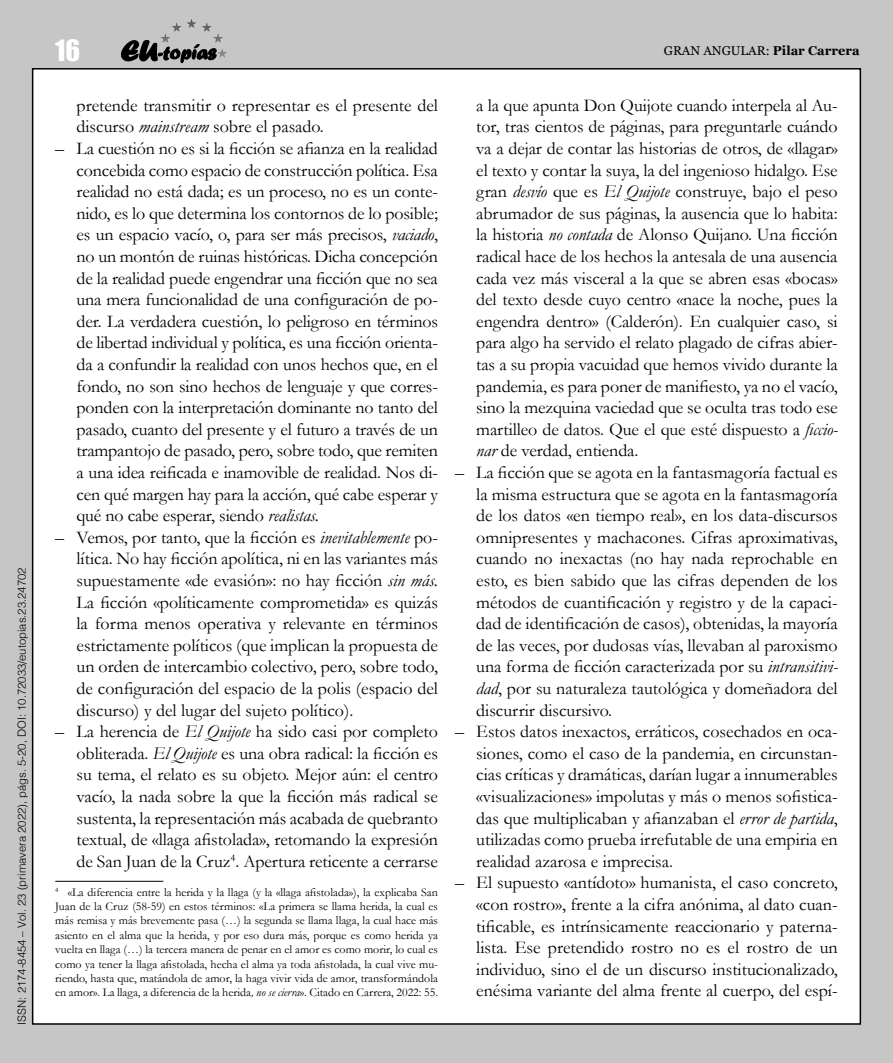
<style>
.page{position:relative;width:893px;height:1063px;background:#c6c6c6}
.page>*{position:absolute;margin:0;border:0;box-sizing:border-box;transform-origin:0 0}
.t1{font:27px "Impact";color:#fff}
.t2{font:18px/21.6px "Garamond";color:#000;text-align:justify}
.t3{font:12.75px "Georgia";color:#000}
.Articulo_notas{font:12px/14.4px "Garamond";color:#000;text-align:justify}
.t4{font:300 11.25px "Helvetica";color:#000}
.s1{font-weight:700}
.s2{font-style:italic}
</style>
<div class="page">
<div style="left:33px;top:69px;width:827px;height:955px;background:#fff"></div>
<svg style="left:121px;top:40px;width:95px;height:23px"></svg>
<hr style="left:161px;top:19px;width:66px;height:1px;background:#585857">
<hr style="left:161px;top:20px;width:66px;height:1px;background:#595958">
<hr style="left:161px;top:21px;width:66px;height:1px;background:#5a5a59">
<hr style="left:161px;top:22px;width:66px;height:1px;background:#5c5c5b">
<hr style="left:161px;top:23px;width:66px;height:1px;background:#5d5d5c">
<hr style="left:161px;top:24px;width:66px;height:1px;background:#5f5f5e">
<hr style="left:161px;top:25px;width:66px;height:1px;background:#60605f">
<hr style="left:161px;top:26px;width:66px;height:1px;background:#626261">
<hr style="left:161px;top:27px;width:66px;height:1px;background:#636362">
<hr style="left:161px;top:28px;width:66px;height:1px;background:#656464">
<hr style="left:161px;top:29px;width:66px;height:1px;background:#666565">
<hr style="left:161px;top:30px;width:66px;height:1px;background:#676766">
<hr style="left:161px;top:31px;width:66px;height:1px;background:#696868">
<hr style="left:161px;top:32px;width:66px;height:1px;background:#6a6969">
<hr style="left:161px;top:33px;width:66px;height:1px;background:#6c6b6b">
<hr style="left:161px;top:34px;width:66px;height:1px;background:#6c6c6c">
<hr style="left:161px;top:35px;width:66px;height:1px;background:#6e6e6d">
<hr style="left:161px;top:36px;width:66px;height:1px;background:#6f6f6e">
<hr style="left:161px;top:37px;width:66px;height:1px;background:#717170">
<hr style="left:161px;top:38px;width:66px;height:1px;background:#727271">
<hr style="left:161px;top:39px;width:66px;height:1px;background:#747473">
<hr style="left:161px;top:40px;width:66px;height:1px;background:#757574">
<hr style="left:161px;top:41px;width:66px;height:1px;background:#767675">
<hr style="left:161px;top:42px;width:66px;height:1px;background:#787877">
<hr style="left:161px;top:43px;width:66px;height:1px;background:#797978">
<hr style="left:161px;top:44px;width:66px;height:1px;background:#7b7b7a">
<hr style="left:161px;top:45px;width:66px;height:1px;background:#7c7c7b">
<hr style="left:161px;top:46px;width:66px;height:1px;background:#7e7d7d">
<hr style="left:161px;top:47px;width:66px;height:1px;background:#7f7e7e">
<hr style="left:161px;top:48px;width:66px;height:1px;background:#818080">
<hr style="left:161px;top:49px;width:66px;height:1px;background:#828181">
<hr style="left:161px;top:50px;width:66px;height:1px;background:#828282">
<hr style="left:161px;top:51px;width:66px;height:1px;background:#848483">
<hr style="left:161px;top:52px;width:66px;height:1px;background:#858584">
<hr style="left:161px;top:53px;width:66px;height:1px;background:#878786">
<hr style="left:161px;top:54px;width:66px;height:1px;background:#888887">
<hr style="left:161px;top:55px;width:66px;height:1px;background:#898989">
<hr style="left:161px;top:56px;width:66px;height:1px;background:#8a8a8a">
<hr style="left:161px;top:57px;width:66px;height:1px;background:#8c8c8b">
<hr style="left:55px;top:881px;width:108px;height:1px;background:#000">
<p class="t4" style="left:12px;top:1025px;width:459px;rotate:-90deg">ISSN: 2174-8454 – Vol. 23 (primavera 2022), págs. 5-20, DOI: 10.72033/eutopias.23.24702</p>
<h1 class="t1" style="left:55px;top:29px;width:26px">16</h1>
<p class="t3" style="left:664px;top:41px;width:197px">GRAN ANGULAR: <span class="s1">Pilar Carrera</span></p>
<p class="t2" style="left:77px;top:94px;width:363px">pretende transmitir o representar es el presente del discurso <span class="s2">mainstream</span> sobre el pasado.</p>
<p class="t2" style="left:77px;top:137px;width:363px;text-indent:-21px">– La cuestión no es si la ficción se afianza en la realidad concebida como espacio de construcción política. Esa realidad no está dada; es un proceso, no es un conte&shy;nido, es lo que determina los contornos de lo posible; es un espacio vacío, o, para ser más precisos, <span class="s2">vaciado</span>, no un montón de ruinas históricas. Dicha concepción de la realidad puede engendrar una ficción que no sea una mera funcionalidad de una configuración de po&shy;der. La verdadera cuestión, lo peligroso en términos de libertad individual y política, es una ficción orienta&shy;da a confundir la realidad con unos hechos que, en el fondo, no son sino hechos de lenguaje y que corres&shy;ponden con la interpretación dominante no tanto del pasado, cuanto del presente y el futuro a través de un trampantojo de pasado, pero, sobre todo, que remiten a una idea reificada e inamovible de realidad. Nos di&shy;cen qué margen hay para la acción, qué cabe esperar y qué no cabe esperar, siendo <span class="s2">realistas.</span></p>
<p class="t2" style="left:77px;top:526px;width:363px;text-indent:-21px">– Vemos, por tanto, que la ficción es <span class="s2">inevitablemente</span> po&shy;lítica. No hay ficción apolítica, ni en las variantes más supuestamente «de evasión»: no hay ficción <span class="s2">sin más.<br></span>La ficción «políticamente comprometida» es quizás la forma menos operativa y relevante en términos estrictamente políticos (que implican la propuesta de un orden de intercambio colectivo, pero, sobre todo, de configuración del espacio de la polis (espacio del discurso) y del lugar del sujeto político).</p>
<p class="t2" style="left:77px;top:720px;width:363px;text-indent:-21px">– La herencia de <span class="s2">El Quijote</span> ha sido casi por completo obliterada. <span class="s2">El Quijote</span> es una obra radical: la ficción es su tema, el relato es su objeto. Mejor aún: el centro vacío, la nada sobre la que la ficción más radical se sustenta, la representación más acabada de quebranto textual, de «llaga afistolada», retomando la expresión de San Juan de la Cruz<sup>4</sup>. Apertura reticente a cerrarse</p>
<p class="Articulo_notas" style="left:55px;top:884px;width:384px"><sup>4</sup> «La diferencia entre la herida y la llaga (y la «llaga afistolada»), la explicaba San Juan de la Cruz (58-59) en estos términos: «La primera se llama herida, la cual es más remisa y más brevemente pasa (…) la segunda se llama llaga, la cual hace más asiento en el alma que la herida, y por eso dura más, porque es como herida ya vuelta en llaga (…) la tercera manera de penar en el amor es como morir, lo cual es como ya tener la llaga afistolada, hecha el alma ya toda afistolada, la cual vive mu&shy;riendo, hasta que, matándola de amor, la haga vivir vida de amor, transformándola en amor». La llaga, a diferencia de la herida<span class="s2">, no se cierra</span>». Citado en Carrera, 2022: 55.</p>
<p class="t2" style="left:476px;top:94px;width:363px">a la que apunta Don Quijote cuando interpela al Au&shy;tor, tras cientos de páginas, para preguntarle cuándo va a dejar de contar las historias de otros, de «llagar» el texto y contar la suya, la del ingenioso hidalgo. Ese gran <span class="s2">desvío</span> que es <span class="s2">El Quijote</span> construye, bajo el peso abrumador de sus páginas, la ausencia que lo habita: la historia <span class="s2">no contada</span> de Alonso Quijano. Una ficción radical hace de los hechos la antesala de una ausencia cada vez más visceral a la que se abren esas «bocas» del texto desde cuyo centro «nace la noche, pues la engendra dentro» (Calderón). En cualquier caso, si para algo ha servido el relato plagado de cifras abier&shy;tas a su propia vacuidad que hemos vivido durante la pandemia, es para poner de manifiesto, ya no el vacío, sino la mezquina vaciedad que se oculta tras todo ese martilleo de datos. Que el que esté dispuesto a <span class="s2">ficcio&shy;nar</span> de verdad, entienda.</p>
<p class="t2" style="left:476px;top:461px;width:363px;text-indent:-21px">– La ficción que se agota en la fantasmagoría factual es la misma estructura que se agota en la fantasmagoría de los datos «en tiempo real», en los data-discursos omnipresentes y machacones. Cifras aproximativas, cuando no inexactas (no hay nada reprochable en esto, es bien sabido que las cifras dependen de los métodos de cuantificación y registro y de la capaci&shy;dad de identificación de casos), obtenidas, la mayoría de las veces, por dudosas vías, llevaban al paroxismo una forma de ficción caracterizada por su <span class="s2">intransitivi&shy;dad</span>, por su naturaleza tautológica y domeñadora del discurrir discursivo.</p>
<p class="t2" style="left:476px;top:720px;width:363px;text-indent:-21px">– Estos datos inexactos, erráticos, cosechados en oca&shy;siones, como el caso de la pandemia, en circunstan&shy;cias críticas y dramáticas, darían lugar a innumerables «visualizaciones» impolutas y más o menos sofistica&shy;das que multiplicaban y afianzaban el <span class="s2">error de partida</span>, utilizadas como prueba irrefutable de una empiria en realidad azarosa e imprecisa.</p>
<p class="t2" style="left:476px;top:872px;width:363px;text-indent:-21px">– El supuesto «antídoto» humanista, el caso concreto, «con rostro», frente a la cifra anónima, al dato cuan&shy;tificable, es intrínsicamente reaccionario y paterna&shy;lista. Ese pretendido rostro no es el rostro de un individuo, sino el de un discurso institucionalizado, enésima variante del alma frente al cuerpo, del espí-</p>
</div>
